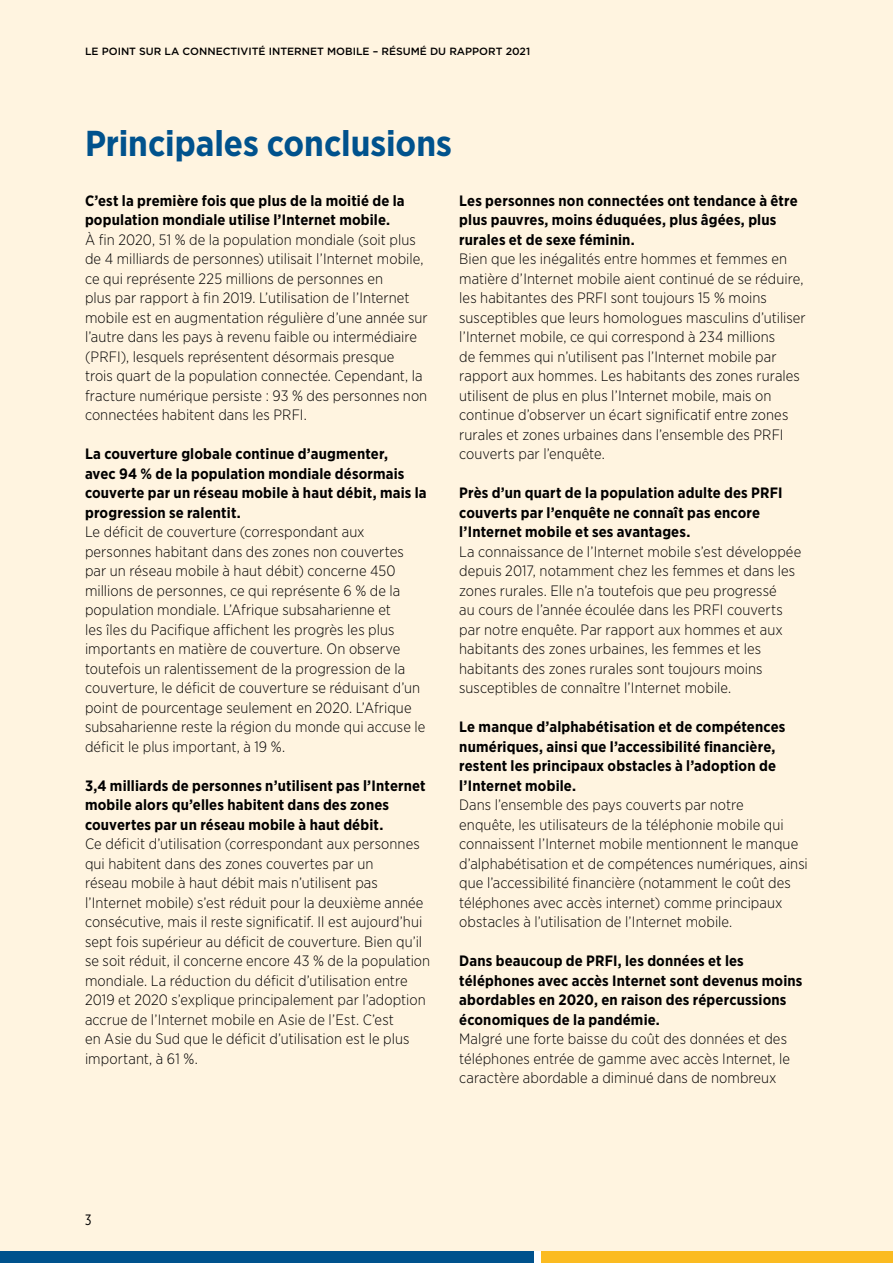
<style>
.page{position:relative;width:893px;height:1263px;background:#fff}
.page>*{position:absolute;margin:0;border:0;box-sizing:border-box;transform-origin:0 0}
.t1{font:700 36px "Gotham Narrow";color:#00528d}
.t2{font:300 15px/19.5px "Gotham Narrow";letter-spacing:.005em;color:#000}
.t3{font:700 15px/19.5px "Gotham Narrow";letter-spacing:.01em;color:#000}
.t4{font:15px "Gotham X Narrow";color:#000}
.t5{font:500 10.5px "Gotham";color:#000}
</style>
<div class="page">
<div style="left:0;top:1250px;width:534px;height:13px;background:#00528d"></div>
<div style="left:541px;top:1250px;width:352px;height:13px;background:#fbbb21"></div>
<div style="left:0;top:0;width:893px;height:1250px;background:#fff4e0"></div>
<p class="t5" style="left:85px;top:45px;width:447px">LE POINT SUR LA CONNECTIVITÉ INTERNET MOBILE – RÉSUMÉ DU RAPPORT 2021</p>
<h1 class="t1" style="left:85px;top:120px;width:368px">Principales conclusions</h1>
<p class="t3" style="left:85px;top:190px;width:321px">C’est la première fois que plus de la moitié de la population mondiale utilise l’Internet mobile.</p>
<p class="t2" style="left:85px;top:229px;width:344px">À fin 2020, 51 % de la population mondiale (soit plus de 4 milliards de personnes) utilisait l’Internet mobile, ce qui représente 225 millions de personnes en<br>plus par rapport à fin 2019. L’utilisation de l’Internet mobile est en augmentation régulière d’une année sur l’autre dans les pays à revenu faible ou intermédiaire (PRFI), lesquels représentent désormais presque<br>trois quart de la population connectée. Cependant, la fracture numérique persiste : 93 % des personnes non connectées habitent dans les PRFI.</p>
<p class="t3" style="left:85px;top:444px;width:343px">La couverture globale continue d’augmenter,<br>avec 94 % de la population mondiale désormais couverte par un réseau mobile à haut débit, mais la progression se ralentit.</p>
<p class="t2" style="left:85px;top:522px;width:342px">Le déficit de couverture (correspondant aux personnes habitant dans des zones non couvertes par un réseau mobile à haut débit) concerne 450 millions de personnes, ce qui représente 6 % de la population mondiale. L’Afrique subsaharienne et<br>les îles du Pacifique affichent les progrès les plus importants en matière de couverture. On observe toutefois un ralentissement de la progression de la couverture, le déficit de couverture se réduisant d’un point de pourcentage seulement en 2020. L’Afrique subsaharienne reste la région du monde qui accuse le déficit le plus important, à 19 %.</p>
<p class="t3" style="left:85px;top:775px;width:342px">3,4 milliards de personnes n’utilisent pas l’Internet mobile alors qu’elles habitent dans des zones couvertes par un réseau mobile à haut débit.</p>
<p class="t2" style="left:85px;top:834px;width:347px">Ce déficit d’utilisation (correspondant aux personnes qui habitent dans des zones couvertes par un<br>réseau mobile à haut débit mais n’utilisent pas l’Internet mobile) s’est réduit pour la deuxième année consécutive, mais il reste significatif. Il est aujourd’hui sept fois supérieur au déficit de couverture. Bien qu’il se soit réduit, il concerne encore 43 % de la population mondiale. La réduction du déficit d’utilisation entre 2019 et 2020 s’explique principalement par l’adoption accrue de l’Internet mobile en Asie de l’Est. C’est<br>en Asie du Sud que le déficit d’utilisation est le plus important, à 61 %.</p>
<p class="t3" style="left:459px;top:190px;width:340px">Les personnes non connectées ont tendance à être plus pauvres, moins éduquées, plus âgées, plus rurales et de sexe féminin.</p>
<p class="t2" style="left:459px;top:249px;width:348px">Bien que les inégalités entre hommes et femmes en matière d’Internet mobile aient continué de se réduire, les habitantes des PRFI sont toujours 15 % moins susceptibles que leurs homologues masculins d’utiliser l’Internet mobile, ce qui correspond à 234 millions<br>de femmes qui n’utilisent pas l’Internet mobile par rapport aux hommes. Les habitants des zones rurales utilisent de plus en plus l’Internet mobile, mais on continue d’observer un écart significatif entre zones rurales et zones urbaines dans l’ensemble des PRFI couverts par l’enquête.</p>
<p class="t3" style="left:459px;top:483px;width:325px">Près d’un quart de la population adulte des PRFI couverts par l’enquête ne connaît pas encore l’Internet mobile et ses avantages.</p>
<p class="t2" style="left:459px;top:541px;width:343px">La connaissance de l’Internet mobile s’est développée depuis 2017, notamment chez les femmes et dans les zones rurales. Elle n’a toutefois que peu progressé<br>au cours de l’année écoulée dans les PRFI couverts par notre enquête. Par rapport aux hommes et aux habitants des zones urbaines, les femmes et les habitants des zones rurales sont toujours moins susceptibles de connaître l’Internet mobile.</p>
<p class="t3" style="left:459px;top:717px;width:328px">Le manque d’alphabétisation et de compétences numériques, ainsi que l’accessibilité financière, restent les principaux obstacles à l’adoption de l’Internet mobile.</p>
<p class="t2" style="left:459px;top:795px;width:350px">Dans l’ensemble des pays couverts par notre<br>enquête, les utilisateurs de la téléphonie mobile qui connaissent l’Internet mobile mentionnent le manque d’alphabétisation et de compétences numériques, ainsi que l’accessibilité financière (notamment le coût des téléphones avec accès internet) comme principaux obstacles à l’utilisation de l’Internet mobile.</p>
<p class="t3" style="left:459px;top:951px;width:345px">Dans beaucoup de PRFI, les données et les téléphones avec accès Internet sont devenus moins abordables en 2020, en raison des répercussions économiques de la pandémie.</p>
<p class="t2" style="left:459px;top:1029px;width:332px">Malgré une forte baisse du coût des données et des téléphones entrée de gamme avec accès Internet, le caractère abordable a diminué dans de nombreux</p>
<p class="t4" style="left:85px;top:1211px;width:8px">3</p>
</div>
